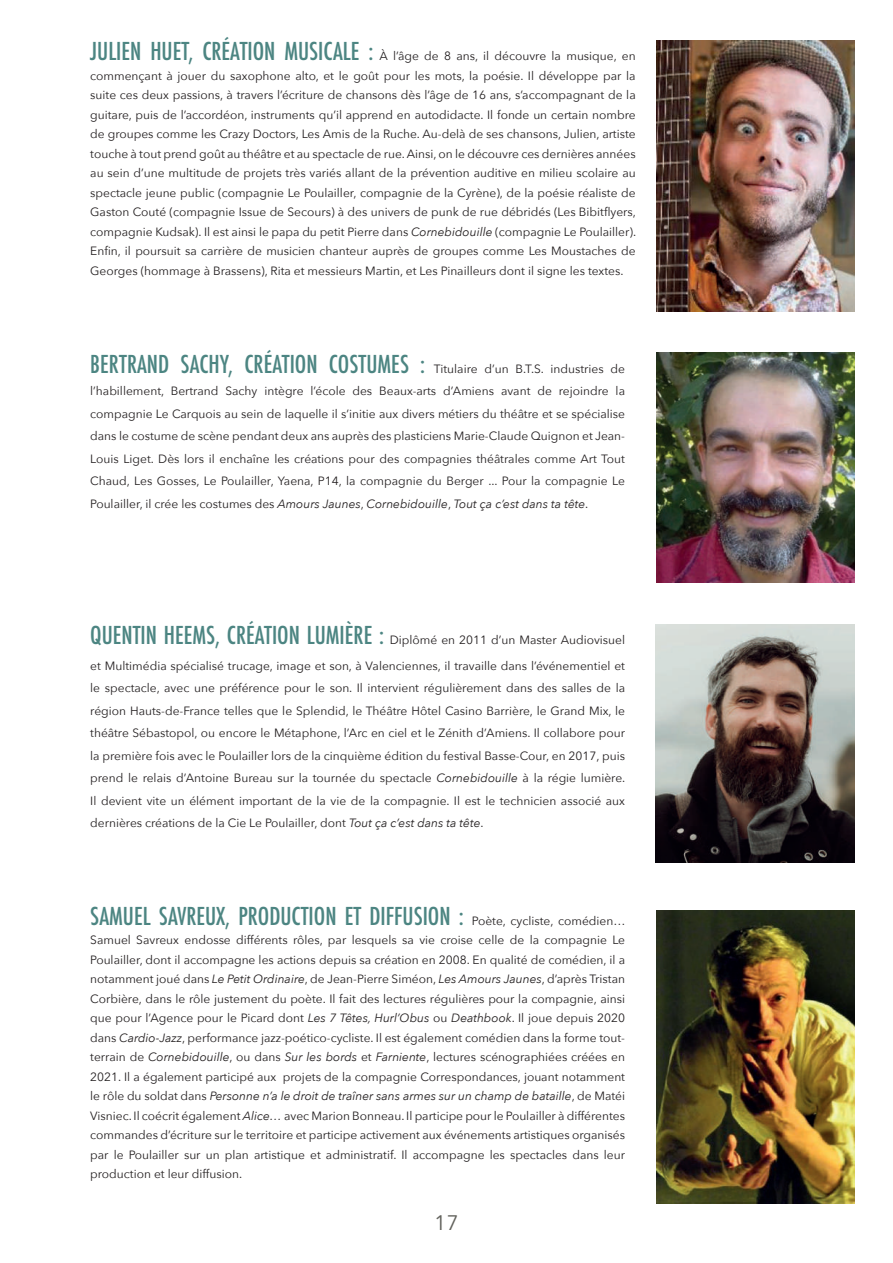
<style>
.page{position:relative;width:893px;height:1263px;background:#fff}
.page>*{position:absolute;margin:0;border:0;box-sizing:border-box;transform-origin:0 0}
.t1{font:500 condensed 24px "Futura";color:#4c8582}
.t2{font:21px "Avenir Next";color:#61615b}
.t3{font:12px/19.5px "Avenir Next";color:#231f20;text-align:justify}
.s1{font-family:"Futura";font-weight:500;font-stretch:condensed;font-size:24px;color:#4c8582}
.s2{font-style:italic}
.s3{font-family:"Avenir Next";font-weight:400;font-stretch:normal;font-size:12px;color:#231f20}
</style>
<div class="page">
<img style="left:657px;top:353px;width:198px;height:230px">
<img style="left:657px;top:911px;width:198px;height:293px">
<img style="left:657px;top:41px;width:198px;height:270px">
<img style="left:656px;top:624px;width:199px;height:238px">
<p class="t3" style="left:90px;top:46px;width:547px"><span class="s1">JULIEN HUET, CRÉATION MUSICALE :</span> À l’âge de 8 ans, il découvre la musique, en commençant à jouer du saxophone alto, et le goût pour les mots, la poésie. Il développe par la suite ces deux passions, à travers l’écriture de chansons dès l’âge de 16 ans, s’accompagnant de la guitare, puis de l’accordéon, instruments qu’il apprend en autodidacte. Il fonde un certain nombre de groupes comme les Crazy Doctors, Les Amis de la Ruche. Au-delà de ses chansons, Julien, artiste touche à tout prend goût au théâtre et au spectacle de rue. Ainsi, on le découvre ces dernières années au sein d’une multitude de projets très variés allant de la prévention auditive en milieu scolaire au spectacle jeune public (compagnie Le Poulailler, compagnie de la Cyrène), de la poésie réaliste de Gaston Couté (compagnie Issue de Secours) à des univers de punk de rue débridés (Les Bibitflyers, compagnie Kudsak). Il est ainsi le papa du petit Pierre dans <span class="s2">Cornebidouille</span> (compagnie Le Poulailler).<br>Enfin, il poursuit sa carrière de musicien chanteur auprès de groupes comme Les Moustaches de Georges (hommage à Brassens), Rita et messieurs Martin, et Les Pinailleurs dont il signe les textes.</p>
<h1 class="t1" style="left:90px;top:349px;width:536px">BERTRAND SACHY, CRÉATION COSTUMES : <span class="s3">Titulaire d’un B.T.S. industries de</span></h1>
<p class="t3" style="left:90px;top:379px;width:536px;line-height:22.5px">l’habillement, Bertrand Sachy intègre l’école des Beaux-arts d’Amiens avant de rejoindre la compagnie Le Carquois au sein de laquelle il s’initie aux divers métiers du théâtre et se spécialise dans le costume de scène pendant deux ans auprès des plasticiens Marie-Claude Quignon et Jean-Louis Liget. Dès lors il enchaîne les créations pour des compagnies théâtrales comme Art Tout Chaud, Les Gosses, Le Poulailler, Yaena, P14, la compagnie du Berger ... Pour la compagnie Le Poulailler, il crée les costumes des <span class="s2">Amours Jaunes</span>, <span class="s2">Cornebidouille</span>, <span class="s2">Tout ça c’est dans ta tête</span>.</p>
<p class="t3" style="left:90px;top:627px;width:536px;line-height:25.5px"><span class="s1">QUENTIN HEEMS, CRÉATION LUMIÈRE :</span> Diplômé en 2011 d’un Master Audiovisuel et Multimédia spécialisé trucage, image et son, à Valenciennes, il travaille dans l’événementiel et</p>
<p class="t3" style="left:90px;top:676px;width:537px;line-height:22.5px">le spectacle, avec une préférence pour le son. Il intervient régulièrement dans des salles de la région Hauts-de-France telles que le Splendid, le Théâtre Hôtel Casino Barrière, le Grand Mix, le théâtre Sébastopol, ou encore le Métaphone, l’Arc en ciel et le Zénith d’Amiens. Il collabore pour la première fois avec le Poulailler lors de la cinquième édition du festival Basse-Cour, en 2017, puis prend le relais d’Antoine Bureau sur la tournée du spectacle <span class="s2">Cornebidouille</span> à la régie lumière.<br>Il devient vite un élément important de la vie de la compagnie. Il est le technicien associé aux dernières créations de la Cie Le Poulailler, dont <span class="s2">Tout ça c’est dans ta tête</span>.</p>
<h1 class="t1" style="left:90px;top:900px;width:537px">SAMUEL SAVREUX, PRODUCTION ET DIFFUSION : <span class="s3">Poète, cycliste, comédien…</span></h1>
<p class="t3" style="left:90px;top:930px;width:536px">Samuel Savreux endosse différents rôles, par lesquels sa vie croise celle de la compagnie Le Poulailler, dont il accompagne les actions depuis sa création en 2008. En qualité de comédien, il a notamment joué dans <span class="s2">Le Petit Ordinaire</span>, de Jean-Pierre Siméon, <span class="s2">Les Amours Jaunes</span>, d’après Tristan Corbière, dans le rôle justement du poète. Il fait des lectures régulières pour la compagnie, ainsi que pour l’Agence pour le Picard dont <span class="s2">Les 7 Têtes, Hurl’Obus</span> ou <span class="s2">Deathbook</span>. Il joue depuis 2020 dans <span class="s2">Cardio-Jazz</span>, performance jazz-poético-cycliste. Il est également comédien dans la forme tout&shy;terrain de <span class="s2">Cornebidouille</span>, ou dans <span class="s2">Sur les bords</span> et <span class="s2">Farniente</span>, lectures scénographiées créées en 2021. Il a également participé aux projets de la compagnie Correspondances, jouant notamment le rôle du soldat dans <span class="s2">Personne n’a le droit de traîner sans armes sur un champ de bataille</span>, de Matéi Visniec. Il coécrit également <span class="s2">Alice…</span> avec Marion Bonneau. Il participe pour le Poulailler à différentes commandes d’écriture sur le territoire et participe activement aux événements artistiques organisés par le Poulailler sur un plan artistique et administratif. Il accompagne les spectacles dans leur production et leur diffusion.</p>
<h2 class="t2" style="left:434px;top:1205px;width:26px">17</h2>
</div>
